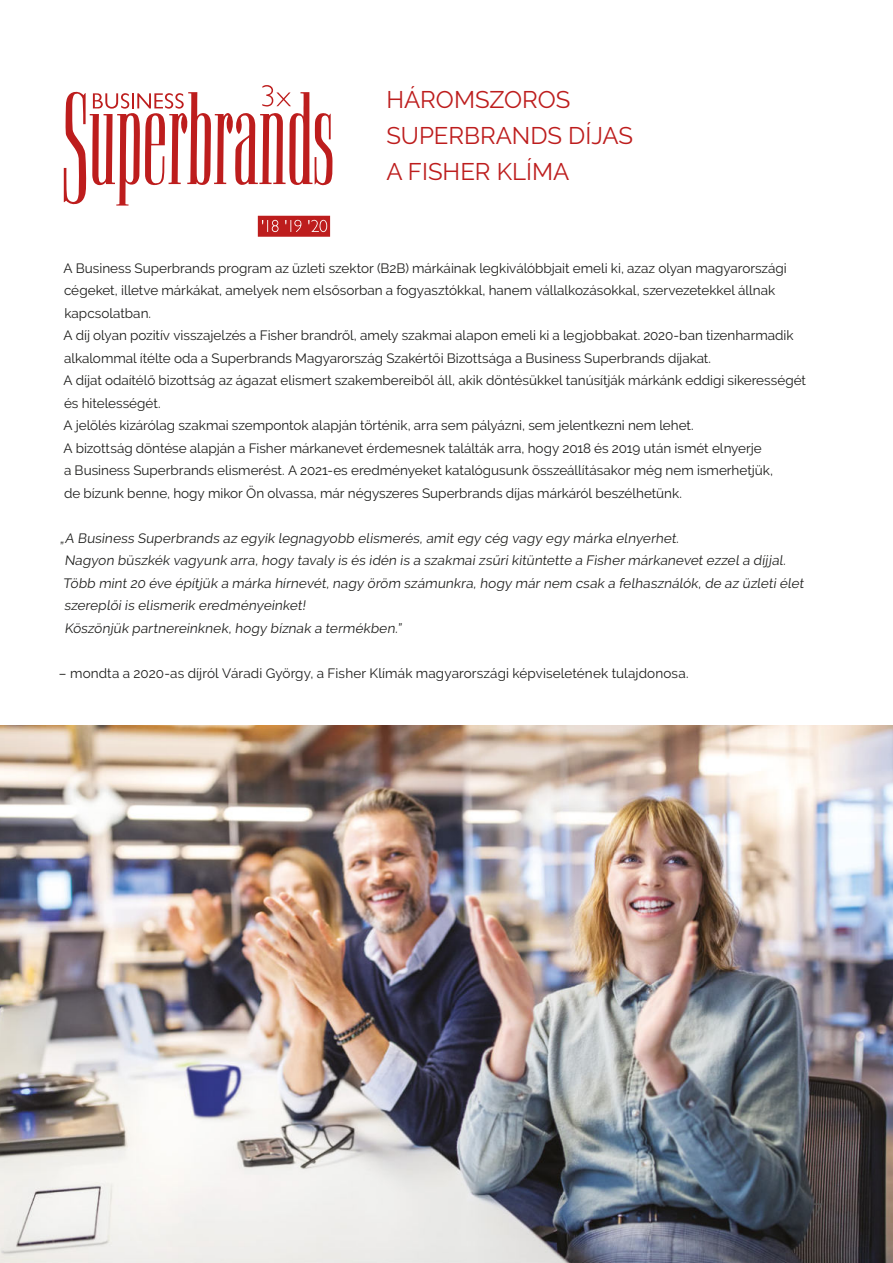
<style>
.page{position:relative;width:893px;height:1263px;background:#fff}
.page>*{position:absolute;margin:0;border:0;box-sizing:border-box;transform-origin:0 0}
.t1{font:24px/36px "Raleway";color:#bd1d1d}
.t2{font:18px "Raleway";color:#575756}
.t3{font:13.5px/22.5px "Raleway";color:#1d1d1b}
</style>
<div class="page">
<img style="left:0;top:725px;width:893px;height:538px">
<svg style="left:258px;top:216px;width:72px;height:21px;background:#c33333"></svg>
<svg style="left:64px;top:85px;width:269px;height:121px"></svg>
<h1 class="t1" style="left:386px;top:81px;width:248px">HÁROMSZOROS<br>SUPERBRANDS DÍJAS<br>A FISHER KLÍMA</h1>
<p class="t3" style="left:63px;top:257px;width:744px">A Business Superbrands program az üzleti szektor (B2B) márkáinak legkiválóbbjait emeli ki, azaz olyan magyarországi cégeket, illetve márkákat, amelyek nem elsősorban a fogyasztókkal, hanem vállalkozásokkal, szervezetekkel állnak kapcsolatban.<br>A díj olyan pozitív visszajelzés a Fisher brandről, amely szakmai alapon emeli ki a legjobbakat. 2020-ban tizenharmadik alkalommal ítélte oda a Superbrands Magyarország Szakértői Bizottsága a Business Superbrands díjakat.<br>A díjat odaítélő bizottság az ágazat elismert szakembereiből áll, akik döntésükkel tanúsítják márkánk eddigi sikerességét és hitelességét.<br>A jelölés kizárólag szakmai szempontok alapján történik, arra sem pályázni, sem jelentkezni nem lehet.<br>A bizottság döntése alapján a Fisher márkanevet érdemesnek találták arra, hogy 2018 és 2019 után ismét elnyerje<br>a Business Superbrands elismerést. A 2021-es eredményeket katalógusunk összeállításakor még nem ismerhetjük,<br>de bízunk benne, hogy mikor Ön olvassa, már négyszeres Superbrands díjas márkáról beszélhetünk.</p>
<p class="t3" style="left:60px;top:527px;width:747px">„A Business Superbrands az egyik legnagyobb elismerés, amit egy cég vagy egy márka elnyerhet.<br>Nagyon büszkék vagyunk arra, hogy tavaly is és idén is a szakmai zsűri kitüntette a Fisher márkanevet ezzel a díjjal.<br>Több mint 20 éve építj ük a márka hírnevét, nagy öröm számunkra, hogy már nem csak a felhasználók, de az üzleti élet szereplői is elismerik eredményeinket!<br>Köszönjük partnereinknek, hogy bíznak a termékben.”</p>
<p class="t3" style="left:59px;top:662px;width:631px">– mondta a 2020-as díjról Váradi György, a Fisher Klímák magyarországi képviseletének tulajdonosa.</p>
<h2 class="t2" style="left:813px;top:1197px;width:11px">7</h2>
</div>
